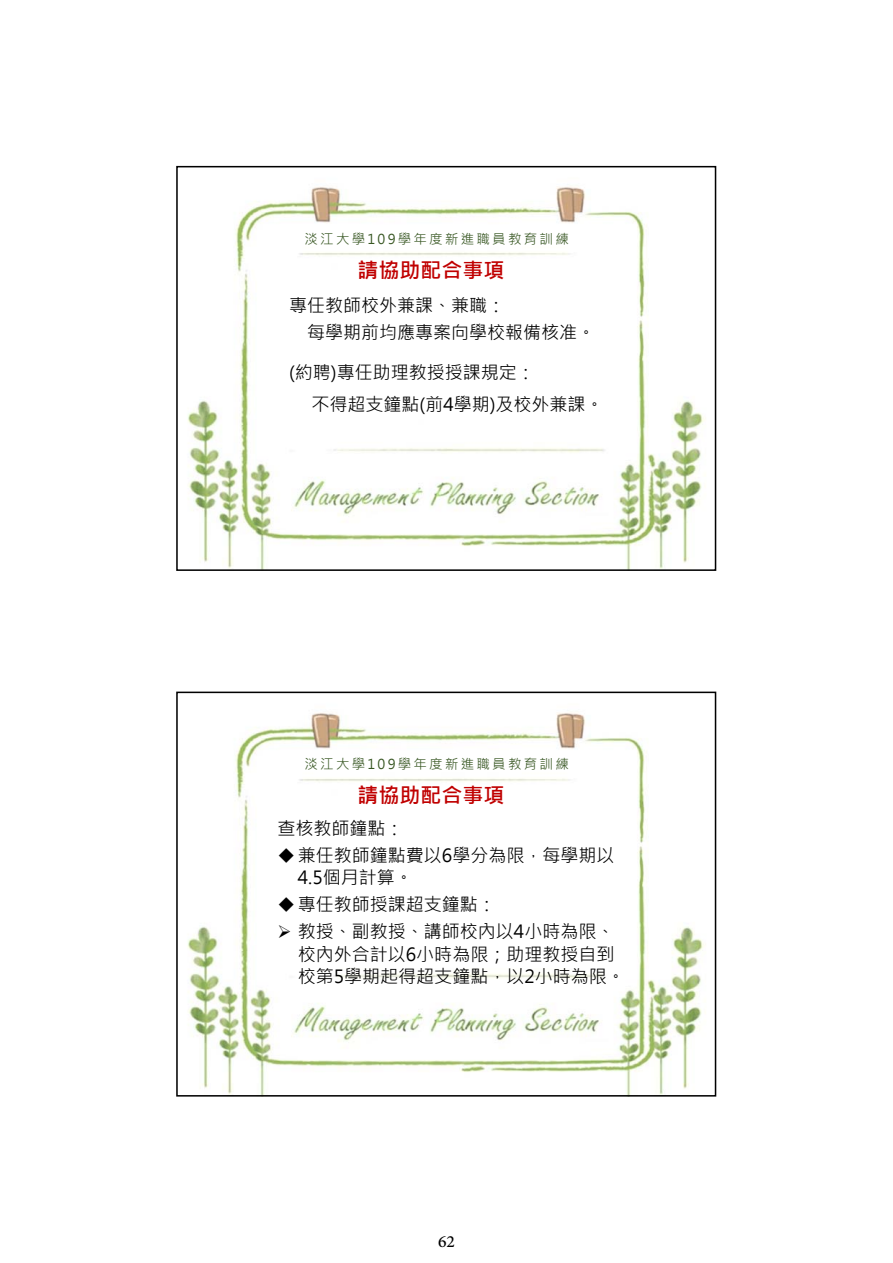
<style>
.page{position:relative;width:893px;height:1263px;background:#fff}
.page>*{position:absolute;margin:0;border:0;box-sizing:border-box;transform-origin:0 0}
.t1{font:24px "Adobe Arabic";color:#000}
.t2{font:700 21px "Microsoft Jheng Hei";color:#c00000}
.t3{font:18px/22.5px "Microsoft Jheng Hei";color:#000}
.t4{font:13.5px "Microsoft Jheng Hei";letter-spacing:.165em;color:#385723}
</style>
<div class="page">
<img style="left:187px;top:186px;width:518px;height:382px">
<div style="left:176px;top:166px;width:540px;height:405px;border:2px solid #000"></div>
<img style="left:187px;top:712px;width:518px;height:382px">
<div style="left:176px;top:692px;width:540px;height:405px;border:2px solid #000"></div>
<p class="t4" style="left:304px;top:229px;width:266px">淡江大學109學年度新進職員教育訓練</p>
<p class="t2" style="left:358px;top:255px;width:148px">請協助配合事項</p>
<p class="t3" style="left:307px;top:291px;width:289px;line-height:27px;text-indent:-18px">專任教師校外兼課、兼職：<br>每學期前均應專案向學校報備核准。</p>
<p class="t3" style="left:312px;top:356px;width:293px;line-height:31.5px;text-indent:-22px">(約聘)專任助理教授授課規定：<br>不得超支鐘點(前4學期)及校外兼課。</p>
<p class="t4" style="left:304px;top:755px;width:266px">淡江大學109學年度新進職員教育訓練</p>
<p class="t2" style="left:358px;top:781px;width:148px">請協助配合事項</p>
<p class="t3" style="left:278px;top:816px;width:127px">查核教師鐘點：</p>
<p class="t3" style="left:298px;top:843px;width:318px;text-indent:-20px">◆兼任教師鐘點費以6學分為限，每學期以<br>4.5個月計算。</p>
<p class="t3" style="left:278px;top:893px;width:220px">◆專任教師授課超支鐘點：</p>
<p class="t3" style="left:298px;top:920px;width:328px;text-indent:-20px">➢ 教授、副教授、講師校內以4小時為限、校內外合計以6小時為限；助理教授自到校第5學期起得超支鐘點，以2小時為限。</p>
<h1 class="t1" style="left:438px;top:1225px;width:18px">62</h1>
</div>
